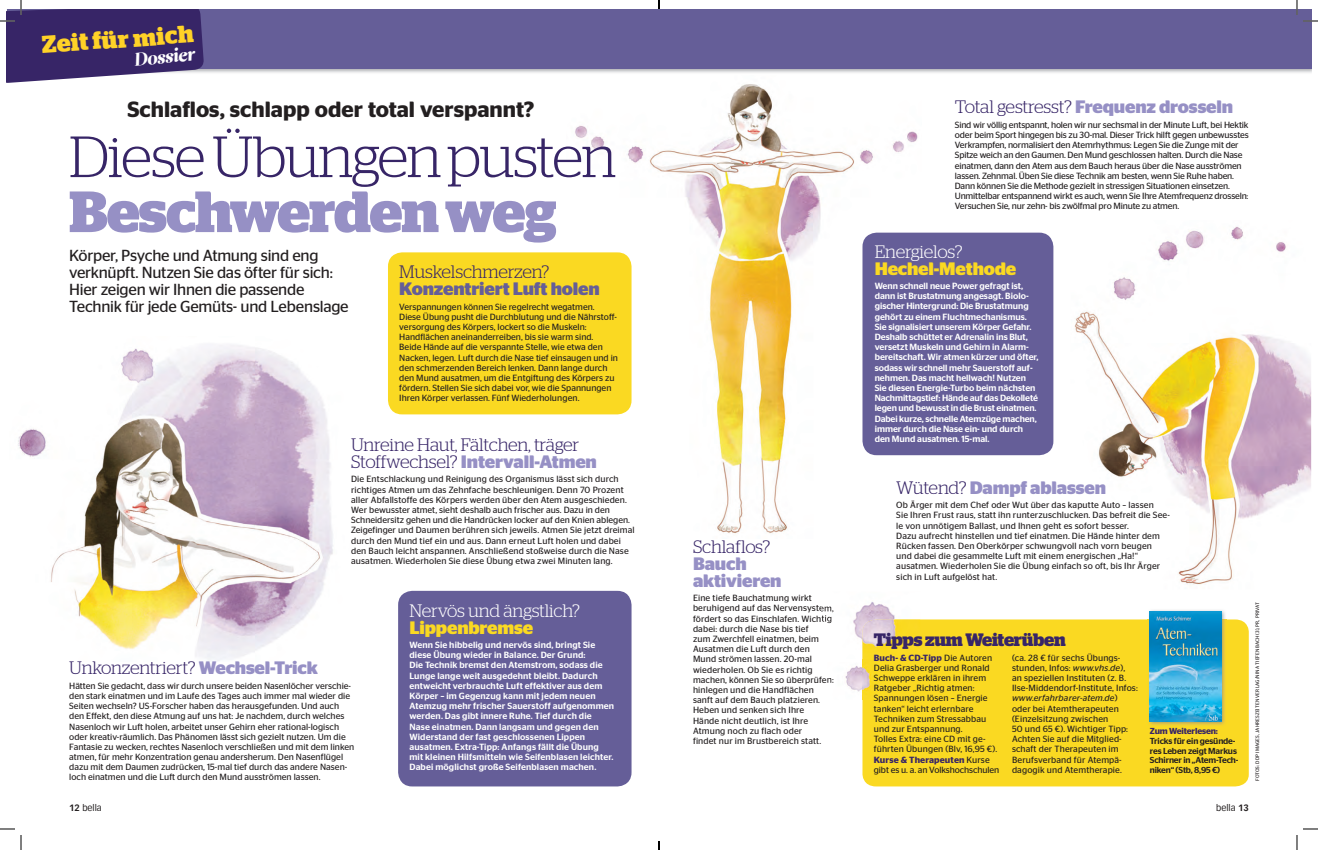
<style>
.page{position:relative;width:1318px;height:850px;background:#fff}
.page>*{position:absolute;margin:0;border:0;box-sizing:border-box;transform-origin:0 0}
.t1{font:300 58px "Stag";letter-spacing:-.025em;color:#372567}
.t2{font:700 58px "Stag";letter-spacing:-.02em;color:#9690c5}
.t3{font:700 24.3px "Stag";color:#ffd227}
.t4{font:600 22px "Stag Sans";color:#231f20}
.t5{font:italic 18.3px "Leitura Display";color:#fff}
.t6{font:700 18px/17px "Stag Sans";letter-spacing:-.01em;color:#9690c5}
.t7{font:300 18px "Stag";letter-spacing:-.015em;color:#372567}
.t8{font:300 18px "Stag";letter-spacing:-.015em;color:#fff}
.t9{font:700 18px "Stag Sans";letter-spacing:-.01em;color:#fad922}
.t10{font:700 18px "Stag Sans";letter-spacing:-.01em;color:#655e98}
.t11{font:700 18px "Stag";letter-spacing:-.01em;color:#372567}
.t12{font:16px/17px "Stag Sans";letter-spacing:-.015em;color:#231f20}
.t13{font:9px/10.2px "Stag Sans";letter-spacing:.005em;color:#231f20}
.t14{font:500 9px/10.2px "Stag Sans";color:#fff}
.t15{font:9px/10.2px "Stag Sans";letter-spacing:-.015em;color:#231f20}
.t16{font:9px "Vectora Com";color:#231f20}
.t17{font:500 8.7px/9.7px "Stag Sans";letter-spacing:-.015em;color:#231f20}
.t18{font:600 8.7px "Stag Sans";letter-spacing:-.015em;color:#372567}
.t19{font:5px "Stag Sans";letter-spacing:.02em;color:#231f20}
.s1{font-family:"Stag";font-weight:300;color:#372567}
.s2{font-family:"Stag Sans";font-weight:700;color:#9690c5}
.s3{font-weight:600;color:#372567}
.s4{font-style:italic}
.s5{font-weight:700}
</style>
<div class="page">
<img style="left:567px;top:84px;width:355px;height:450px">
<div style="left:7px;top:10px;width:1304px;height:59px;background:#655e98"></div>
<img style="left:18px;top:345px;width:315px;height:317px">
<div style="left:388px;top:252px;width:243px;height:162px;background:#fad922;border-radius:14px"></div>
<div style="left:398px;top:591px;width:233px;height:195px;background:#655e98;border-radius:14px"></div>
<div style="left:862px;top:233px;width:191px;height:222px;background:#655e98;border-radius:14px"></div>
<div style="left:862px;top:619px;width:386px;height:167px;background:#fad922"></div>
<img style="left:1074px;top:226px;width:237px;height:359px">
<img style="left:828px;top:602px;width:67px;height:38px">
<img style="left:862px;top:619px;width:58px;height:42px">
<svg style="left:822px;top:605px;width:11px;height:18px"></svg>
<img style="left:845px;top:661px;width:39px;height:38px">
<svg style="left:827px;top:678px;width:7px;height:5px"></svg>
<svg style="left:862px;top:660px;width:22px;height:1px"></svg>
<img style="left:1147px;top:610px;width:79px;height:117px">
<img style="left:1150px;top:611px;width:71px;height:110px">
<svg style="left:1303px;top:20px;width:15px;height:2px"></svg>
<svg style="left:1303px;top:828px;width:15px;height:2px"></svg>
<svg style="left:0;top:0;width:204px;height:83px"></svg>
<svg style="left:0;top:828px;width:22px;height:22px"></svg>
<svg style="left:1296px;top:0;width:1px;height:15px"></svg>
<svg style="left:1296px;top:835px;width:1px;height:15px"></svg>
<svg style="left:658px;top:0;width:2px;height:9px"></svg>
<svg style="left:658px;top:841px;width:2px;height:9px"></svg>
<h2 class="t3" style="left:41px;top:30px;width:153px;rotate:-4deg">Zeit für mich</h2>
<h3 class="t5" style="left:132px;top:48px;width:63px;rotate:-6deg">Dossier</h3>
<h3 class="t4" style="left:127px;top:96px;width:408px">Schlaflos, schlapp oder total verspannt?</h3>
<h1 class="t1" style="left:69px;top:124px;width:549px">Diese Übungenpusten</h1>
<h1 class="t2" style="left:69px;top:178px;width:489px">Beschwerden weg</h1>
<h3 class="t12" style="left:69px;top:247px;width:281px">Körper, Psyche und Atmung sind eng verknüpft. Nutzen Sie das öfter für sich:<br>Hier zeigen wir Ihnen die passende Technik für jede Gemüts- und Lebenslage</h3>
<h3 class="t7" style="left:399px;top:262px;width:152px">Muskelschmerzen?</h3>
<h3 class="t10" style="left:399px;top:278px;width:202px">Konzentriert Luft holen</h3>
<p class="t13" style="left:399px;top:301px;width:220px">Verspannungen können Sie regelrecht wegatmen.<br>Diese Übung pusht die Durchblutung und die Nährstoff&shy;versorgung des Körpers, lockert so die Muskeln:<br>Handflächen aneinanderreiben, bis sie warm sind.<br>Beide Hände auf die verspannte Stelle, wie etwa den Nacken, legen. Luft durch die Nase tief einsaugen und in den schmerzenden Bereich lenken. Dann lange durch den Mund ausatmen, um die Entgiftung des Körpers zu fördern. Stellen Sie sich dabei vor, wie die Spannungen Ihren Körper verlassen. Fünf Wiederholungen.</p>
<h3 class="t7" style="left:351px;top:434px;width:230px">Unreine Haut, Fältchen, träger</h3>
<h3 class="t6" style="left:351px;top:453px;width:247px"><span class="s1">Stoffwechsel?</span> Intervall-Atmen</h3>
<p class="t13" style="left:351px;top:474px;width:285px">Die Entschlackung und Reinigung des Organismus lässt sich durch richtiges Atmen um das Zehnfache beschleunigen. Denn 70 Prozent aller Abfallstoffe des Körpers werden über den Atem ausgeschieden.<br>Wer bewusster atmet, sieht deshalb auch frischer aus. Dazu in den Schneidersitz gehen und die Handrücken locker auf den Knien ablegen.<br>Zeigefinger und Daumen berühren sich jeweils. Atmen Sie jetzt dreimal durch den Mund tief ein und aus. Dann erneut Luft holen und dabei den Bauch leicht anspannen. Anschließend stoßweise durch die Nase ausatmen. Wiederholen Sie diese Übung etwa zwei Minuten lang.</p>
<h3 class="t7" style="left:69px;top:658px;width:250px">Unkonzentriert? <span class="s2">Wechsel-Trick</span></h3>
<p class="t13" style="left:69px;top:680px;width:287px">Hätten Sie gedacht, dass wir durch unsere beiden Nasenlöcher verschie&shy;den stark einatmen und im Laufe des Tages auch immer mal wieder die Seiten wechseln? US-Forscher haben das herausgefunden. Und auch den Effekt, den diese Atmung auf uns hat: Je nachdem, durch welches Nasenloch wir Luft holen, arbeitet unser Gehirn eher rational-logisch oder kreativ-räumlich. Das Phänomen lässt sich gezielt nutzen. Um die Fantasie zu wecken, rechtes Nasenloch verschließen und mit dem linken atmen, für mehr Konzentration genau andersherum. Den Nasenflügel dazu mit dem Daumen zudrücken, 15-mal tief durch das andere Nasen&shy;loch einatmen und die Luft durch den Mund ausströmen lassen.</p>
<h3 class="t8" style="left:409px;top:600px;width:172px">Nervös und ängstlich?</h3>
<h3 class="t9" style="left:409px;top:617px;width:125px">Lippenbremse</h3>
<p class="t14" style="left:409px;top:640px;width:206px">Wenn Sie hibbelig und nervös sind, bringt Sie diese Übung wieder in Balance. Der Grund:<br>Die Technik bremst den Atemstrom, sodass die Lunge lange weit ausgedehnt bleibt. Dadurch entweicht verbrauchte Luft effektiver aus dem Körper – im Gegenzug kann mit jedem neuen Atemzug mehr frischer Sauerstoff aufgenommen werden. Das gibt innere Ruhe. Tief durch die Nase einatmen. Dann langsam und gegen den Widerstand der fast geschlossenen Lippen ausatmen. Extra-Tipp: Anfangs fällt die Übung mit kleinen Hilfsmitteln wie Seifenblasen leichter.<br>Dabei möglichst große Seifenblasen machen.</p>
<h3 class="t7" style="left:693px;top:536px;width:79px">Schlaflos?</h3>
<h3 class="t6" style="left:693px;top:555px;width:90px">Bauch aktivieren</h3>
<p class="t13" style="left:693px;top:593px;width:142px">Eine tiefe Bauchatmung wirkt beruhigend auf das Nervensystem, fördert so das Einschlafen. Wichtig dabei: durch die Nase bis tief<br>zum Zwerchfell einatmen, beim<br>Ausatmen die Luft durch den<br>Mund strömen lassen. 20-mal wiederholen. Ob Sie es richtig machen, können Sie so überprüfen: hinlegen und die Handflächen sanft auf dem Bauch platzieren.<br>Heben und senken sich Ihre<br>Hände nicht deutlich, ist Ihre<br>Atmung noch zu flach oder<br>findet nur im Brustbereich statt.</p>
<h3 class="t6" style="left:955px;top:99px;width:280px"><span class="s1">Total gestresst?</span> Frequenz drosseln</h3>
<p class="t15" style="left:955px;top:120px;width:295px">Sind wir völlig entspannt, holen wir nur sechsmal in der Minute Luft, bei Hektik oder beim Sport hingegen bis zu 30-mal. Dieser Trick hilft gegen unbewusstes Verkrampfen, normalisiert den Atemrhythmus: Legen Sie die Zunge mit der Spitze weich an den Gaumen. Den Mund geschlossen halten. Durch die Nase einatmen, dann den Atem aus dem Bauch heraus über die Nase ausströmen lassen. Zehnmal. Üben Sie diese Technik am besten, wenn Sie Ruhe haben.<br>Dann können Sie die Methode gezielt in stressigen Situationen einsetzen.<br>Unmittelbar entspannend wirkt es auch, wenn Sie Ihre Atemfrequenz drosseln:<br>Versuchen Sie, nur zehn- bis zwölfmal pro Minute zu atmen.</p>
<h3 class="t8" style="left:874px;top:241px;width:89px">Energielos?</h3>
<h3 class="t9" style="left:874px;top:258px;width:143px">Hechel-Methode</h3>
<p class="t14" style="left:874px;top:281px;width:165px">Wenn schnell neue Power gefragt ist, dann ist Brustatmung angesagt. Biolo&shy;gischer Hintergrund: Die Brustatmung gehört zu einem Fluchtmechanismus.<br>Sie signalisiert unserem Körper Gefahr.<br>Deshalb schüttet er Adrenalin ins Blut, versetzt Muskeln und Gehirn in Alarm&shy;bereitschaft. Wir atmen kürzer und öfter, sodass wir schnell mehr Sauerstoff auf&shy;nehmen. Das macht hellwach! Nutzen Sie diesen Energie-Turbo beim nächsten Nachmittagstief: Hände auf das Dekolleté legen und bewusst in die Brust einatmen.<br>Dabei kurze, schnelle Atemzüge machen, immer durch die Nase ein- und durch den Mund ausatmen. 15-mal.</p>
<h3 class="t6" style="left:896px;top:479px;width:211px"><span class="s1">Wütend?</span> Dampf ablassen</h3>
<p class="t13" style="left:896px;top:500px;width:275px">Ob Ärger mit dem Chef oder Wut über das kaputte Auto – lassen<br>Sie Ihren Frust raus, statt ihn runterzuschlucken. Das befreit die See&shy;le von unnötigem Ballast, und Ihnen geht es sofort besser.<br>Dazu aufrecht hinstellen und tief einatmen. Die Hände hinter dem Rücken fassen. Den Oberkörper schwungvoll nach vorn beugen<br>und dabei die gesammelte Luft mit einem energischen „Ha!“ ausatmen. Wiederholen Sie die Übung einfach so oft, bis Ihr Ärger sich in Luft aufgelöst hat.</p>
<h3 class="t11" style="left:874px;top:629px;width:193px">Tipps zum Weiterüben</h3>
<p class="t13" style="left:874px;top:652px;width:127px"><span class="s3">Buch- &amp; CD-Tipp</span> Die Autoren<br>Delia Grasberger und Ronald<br>Schweppe erklären in ihrem<br>Ratgeber „Richtig atmen:<br>Spannungen lösen – Energie tanken“ leicht erlernbare<br>Techniken zum Stressabbau und zur Entspannung.<br>Tolles Extra: eine CD mit ge&shy;führten Übungen (Blv, 16,95 €).<br><span class="s3">Kurse &amp; Therapeuten</span> Kurse gibt es u. a. an Volkshochschulen</p>
<p class="t13" style="left:1012px;top:652px;width:127px">(ca. 28 € für sechs Übungs&shy;stunden, Infos: <span class="s4">www.vhs.de</span>),<br>an speziellen Instituten (z. B.<br>Ilse-Middendorf-Institute, Infos: <span class="s4">www.erfahrbarer-atem.de</span>) oder bei Atemtherapeuten (Einzelsitzung zwischen<br>50 und 65 €). Wichtiger Tipp:<br>Achten Sie auf die Mitglied&shy;schaft der Therapeuten im<br>Berufsverband für Atempä&shy;dagogik und Atemtherapie.</p>
<p class="t18" style="left:1150px;top:726px;width:70px">Zum Weiterlesen:</p>
<p class="t17" style="left:1150px;top:736px;width:90px">Tricks für ein gesünde&shy;res Leben zeigt Markus<br>Schirner in „Atem-Tech&shy;niken“ (Stb, 8,95 €)</p>
<p class="t19" style="left:1254px;top:781px;width:180px;rotate:-90deg">FOTOS: DDP IMAGES, JAHRESZEITEN VERLAG/NINA TIEFENBACH (3), PR, PRIVAT</p>
<p class="t16" style="left:69px;top:802px;width:34px"><span class="s5">12</span> bella</p>
<p class="t16" style="left:1216px;top:802px;width:34px">bella <span class="s5">13</span></p>
</div>
